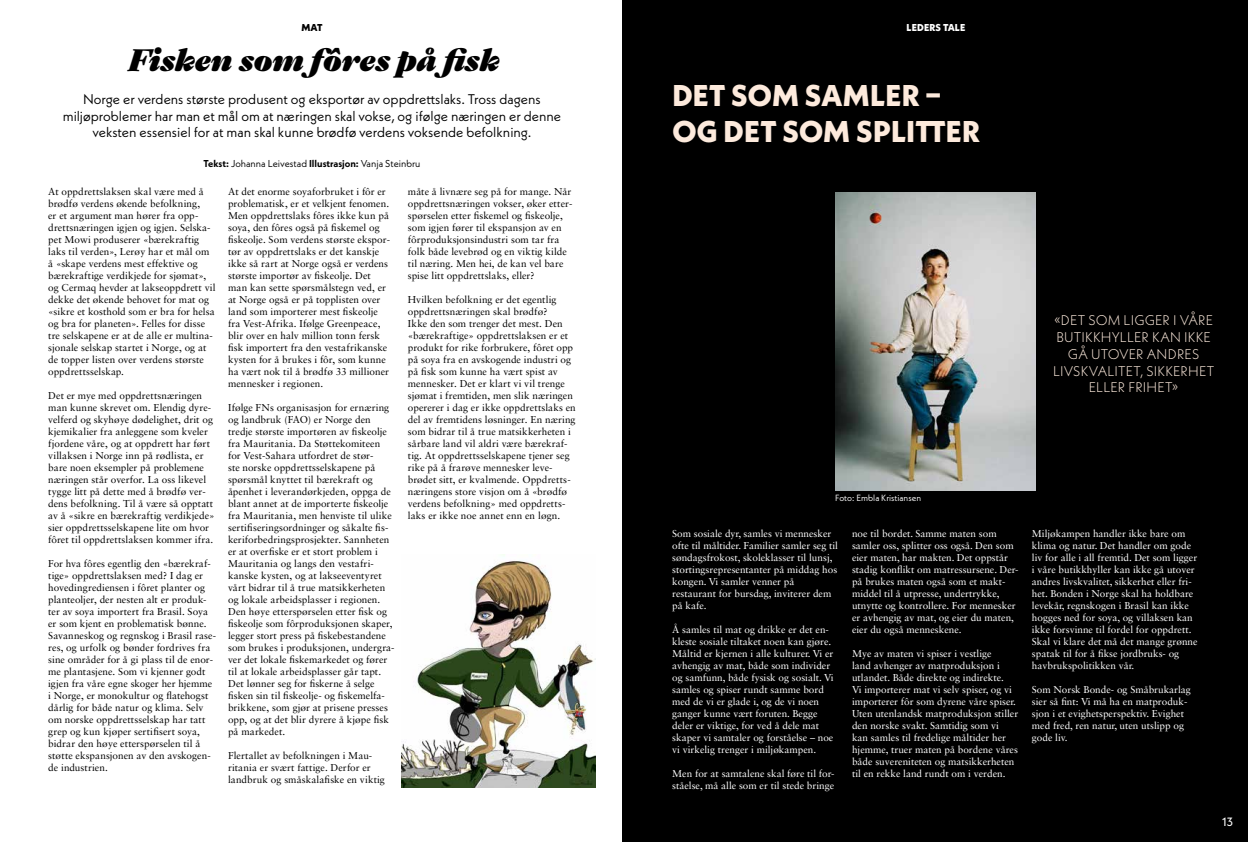
<style>
.page{position:relative;width:1248px;height:842px;background:#fff}
.page>*{position:absolute;margin:0;border:0;box-sizing:border-box;transform-origin:0 0}
.t1{font:800 30px/36px "Neue Kabel";letter-spacing:.01em;color:#fdeadc}
.t2{font:italic 30px "Gastromond";color:#000}
.t3{font:14px/16.8px "Neue Kabel";color:#000;text-align:center}
.t4{font:300 14px/16.8px "Neue Kabel";letter-spacing:.01em;color:#fdeadc;text-align:center}
.t5{font:12px "Neue Kabel";color:#fff}
.t6{font:10px/12px "Sabon LT Std";letter-spacing:.005em;color:#000}
.t7{font:10px/12px "Sabon LT Std";color:#fff}
.t8{font:10px "Neue Kabel";color:#000}
.t9{font:800 10px "Neue Kabel";letter-spacing:.01em;color:#fff}
.t10{font:800 10px "Neue Kabel";color:#000}
.t11{font:9px "Neue Kabel";color:#fff}
.s1{font-weight:700}
</style>
<div class="page">
<div style="left:622px;top:0;width:625px;height:842px;background:#000"></div>
<img style="left:835px;top:192px;width:200px;height:298px">
<img style="left:402px;top:561px;width:193px;height:226px">
<p class="t10" style="left:301px;top:21px;width:22px">MAT</p>
<p class="t9" style="left:906px;top:21px;width:60px">LEDERS TALE</p>
<h1 class="t2" style="left:126px;top:37px;width:372px">Fisken som fôres på fisk</h1>
<p class="t3" style="left:63px;top:90px;width:500px">Norge er verdens største produsent og eksportør av oppdrettslaks. Tross dagens miljøproblemer har man et mål om at næringen skal vokse, og ifølge næringen er denne veksten essensiel for at man skal kunne brødfø verdens voksende befolkning.</p>
<p class="t8" style="left:203px;top:157px;width:218px"><span class="s1">Tekst:</span> Johanna Leivestad <span class="s1">Illustrasjon:</span> Vanja Steinbru</p>
<p class="t6" style="left:48px;top:185px;width:169px">At oppdrettslaksen skal være med å brødfø verdens økende befolkning,<br>er et argument man hører fra opp&shy;drettsnæringen igjen og igjen. Selska&shy;pet Mowi produserer «bærekraftig laks til verden», Lerøy har et mål om å «skape verdens mest effektive og bærekraftige verdikjede for sjømat», og Cermaq hevder at lakseoppdrett vil dekke det økende behovet for mat og «sikre et kosthold som er bra for helsa og bra for planeten». Felles for disse tre selskapene er at de alle er multina&shy;sjonale selskap startet i Norge, og at de topper listen over verdens største oppdrettsselskap.</p>
<p class="t6" style="left:48px;top:389px;width:168px">Det er mye med oppdrettsnæringen man kunne skrevet om. Elendig dyre&shy;velferd og skyhøye dødelighet, drit og kjemikalier fra anleggene som kveler fjordene våre, og at oppdrett har ført villaksen i Norge inn på rødlista, er bare noen eksempler på problemene næringen står overfor. La oss likevel tygge litt på dette med å brødfø ver&shy;dens befolkning. Til å være så opptatt av å «sikre en bærekraftig verdikjede» sier oppdrettsselskapene lite om hvor fôret til oppdrettslaksen kommer ifra.</p>
<p class="t6" style="left:48px;top:557px;width:169px">For hva fôres egentlig den «bærekraf&shy;tige» oppdrettslaksen med? I dag er hovedingrediensen i fôret planter og planteoljer, der nesten alt er produk&shy;ter av soya importert fra Brasil. Soya er som kjent en problematisk bønne.<br>Savanneskog og regnskog i Brasil rase&shy;res, og urfolk og bønder fordrives fra sine områder for å gi plass til de enor&shy;me plantasjene. Som vi kjenner godt igjen fra våre egne skoger her hjemme i Norge, er monokultur og flatehogst dårlig for både natur og klima. Selv om norske oppdrettsselskap har tatt grep og kun kjøper sertifisert soya, bidrar den høye etterspørselen til å støtte ekspansjonen av den avskogen&shy;de industrien.</p>
<h1 class="t1" style="left:672px;top:77px;width:309px">DET SOM SAMLER –<br>OG DET SOM SPLITTER</h1>
<p class="t6" style="left:228px;top:185px;width:163px">At det enorme soyaforbruket i fôr er problematisk, er et velkjent fenomen.<br>Men oppdrettslaks fôres ikke kun på soya, den fôres også på fiskemel og fiskeolje. Som verdens største ekspor&shy;tør av oppdrettslaks er det kanskje ikke så rart at Norge også er verdens største importør av fiskeolje. Det man kan sette spørsmålstegn ved, er at Norge også er på topplisten over land som importerer mest fiskeolje fra Vest-Afrika. Ifølge Greenpeace, blir over en halv million tonn fersk fisk importert fra den vestafrikanske kysten for å brukes i fôr, som kunne ha vært nok til å brødfø 33 millioner mennesker i regionen.</p>
<p class="t6" style="left:228px;top:401px;width:168px">Ifølge FNs organisasjon for ernæring og landbruk (FAO) er Norge den tredje største importøren av fiskeolje fra Mauritania. Da Støttekomiteen for Vest-Sahara utfordret de stør-<br>ste norske oppdrettsselskapene på spørsmål knyttet til bærekraft og åpenhet i leverandørkjeden, oppga de blant annet at de importerte fiskeolje fra Mauritania, men henviste til ulike sertifiseringsordninger og såkalte fis&shy;keriforbedringsprosjekter. Sannheten er at overfiske er et stort problem i Mauritania og langs den vestafri&shy;kanske kysten, og at lakseeventyret vårt bidrar til å true matsikkerheten og lokale arbeidsplasser i regionen.<br>Den høye etterspørselen etter fisk og fiskeolje som fôrproduksjonen skaper, legger stort press på fiskebestandene som brukes i produksjonen, undergra&shy;ver det lokale fiskemarkedet og fører til at lokale arbeidsplasser går tapt.<br>Det lønner seg for fiskerne å selge fisken sin til fiskeolje- og fiskemelfa&shy;brikkene, som gjør at prisene presses opp, og at det blir dyrere å kjøpe fisk på markedet.</p>
<p class="t6" style="left:228px;top:749px;width:158px">Flertallet av befolkningen i Mau&shy;ritania er svært fattige. Derfor er landbruk og småskalafiske en viktig</p>
<p class="t6" style="left:408px;top:185px;width:166px">måte å livnære seg på for mange. Når oppdrettsnæringen vokser, øker etter&shy;spørselen etter fiskemel og fiskeolje, som igjen fører til ekspansjon av en fôrproduksjonsindustri som tar fra folk både levebrød og en viktig kilde til næring. Men hei, de kan vel bare spise litt oppdrettslaks, eller?</p>
<p class="t6" style="left:408px;top:293px;width:169px">Hvilken befolkning er det egentlig oppdrettsnæringen skal brødfø?<br>Ikke den som trenger det mest. Den «bærekraftige» oppdrettslaksen er et produkt for rike forbrukere, fôret opp på soya fra en avskogende industri og på fisk som kunne ha vært spist av mennesker. Det er klart vi vil trenge sjømat i fremtiden, men slik næringen opererer i dag er ikke oppdrettslaks en del av fremtidens løsninger. En næring som bidrar til å true matsikkerheten i sårbare land vil aldri være bærekraf&shy;tig. At oppdrettsselskapene tjener seg rike på å frarøve mennesker leve&shy;brødet sitt, er kvalmende. Oppdretts&shy;næringens store visjon om å «brødfø verdens befolkning» med oppdretts&shy;laks er ikke noe annet enn en løgn.</p>
<p class="t11" style="left:835px;top:492px;width:87px">Foto: Embla Kristiansen</p>
<p class="t7" style="left:672px;top:527px;width:167px">Som sosiale dyr, samles vi mennesker ofte til måltider. Familier samler seg til søndagsfrokost, skoleklasser til lunsj, stortingsrepresentanter på middag hos kongen. Vi samler venner på restaurant for bursdag, inviterer dem på kafe.</p>
<p class="t7" style="left:672px;top:623px;width:163px">Å samles til mat og drikke er det en&shy;kleste sosiale tiltaket noen kan gjøre.<br>Måltid er kjernen i alle kulturer. Vi er avhengig av mat, både som individer og samfunn, både fysisk og sosialt. Vi samles og spiser rundt samme bord med de vi er glade i, og de vi noen ganger kunne vært foruten. Begge deler er viktige, for ved å dele mat skaper vi samtaler og forståelse – noe vi virkelig trenger i miljøkampen.</p>
<p class="t7" style="left:672px;top:767px;width:164px">Men for at samtalene skal føre til for&shy;ståelse, må alle som er til stede bringe</p>
<p class="t7" style="left:852px;top:527px;width:168px">noe til bordet. Samme maten som samler oss, splitter oss også. Den som eier maten, har makten. Det oppstår stadig konflikt om matressursene. Der&shy;på brukes maten også som et makt&shy;middel til å utpresse, undertrykke, utnytte og kontrollere. For mennesker er avhengig av mat, og eier du maten, eier du også menneskene.</p>
<p class="t7" style="left:852px;top:647px;width:168px">Mye av maten vi spiser i vestlige<br>land avhenger av matproduksjon i utlandet. Både direkte og indirekte.<br>Vi importerer mat vi selv spiser, og vi importerer fôr som dyrene våre spiser.<br>Uten utenlandsk matproduksjon stiller den norske svakt. Samtidig som vi<br>kan samles til fredelige måltider her hjemme, truer maten på bordene våres både suvereniteten og matsikkerheten til en rekke land rundt om i verden.</p>
<h2 class="t4" style="left:1052px;top:312px;width:163px">«DET SOM LIGGER I VÅRE<br>BUTIKKHYLLER KAN IKKE<br>GÅ UTOVER ANDRES<br>LIVSKVALITET, SIKKERHET<br>ELLER FRIHET»</h2>
<p class="t7" style="left:1031px;top:527px;width:167px">Miljøkampen handler ikke bare om klima og natur. Det handler om gode liv for alle i all fremtid. Det som ligger i våre butikkhyller kan ikke gå utover andres livskvalitet, sikkerhet eller fri&shy;het. Bonden i Norge skal ha holdbare levekår, regnskogen i Brasil kan ikke hogges ned for soya, og villaksen kan ikke forsvinne til fordel for oppdrett.<br>Skal vi klare det må det mange grønne spatak til for å fikse jordbruks- og havbrukspolitikken vår.</p>
<p class="t7" style="left:1031px;top:683px;width:160px">Som Norsk Bonde- og Småbrukarlag sier så fint: Vi må ha en matproduk&shy;sjon i et evighetsperspektiv. Evighet med fred, ren natur, uten utslipp og gode liv.</p>
<p class="t5" style="left:1221px;top:814px;width:12px">13</p>
</div>
